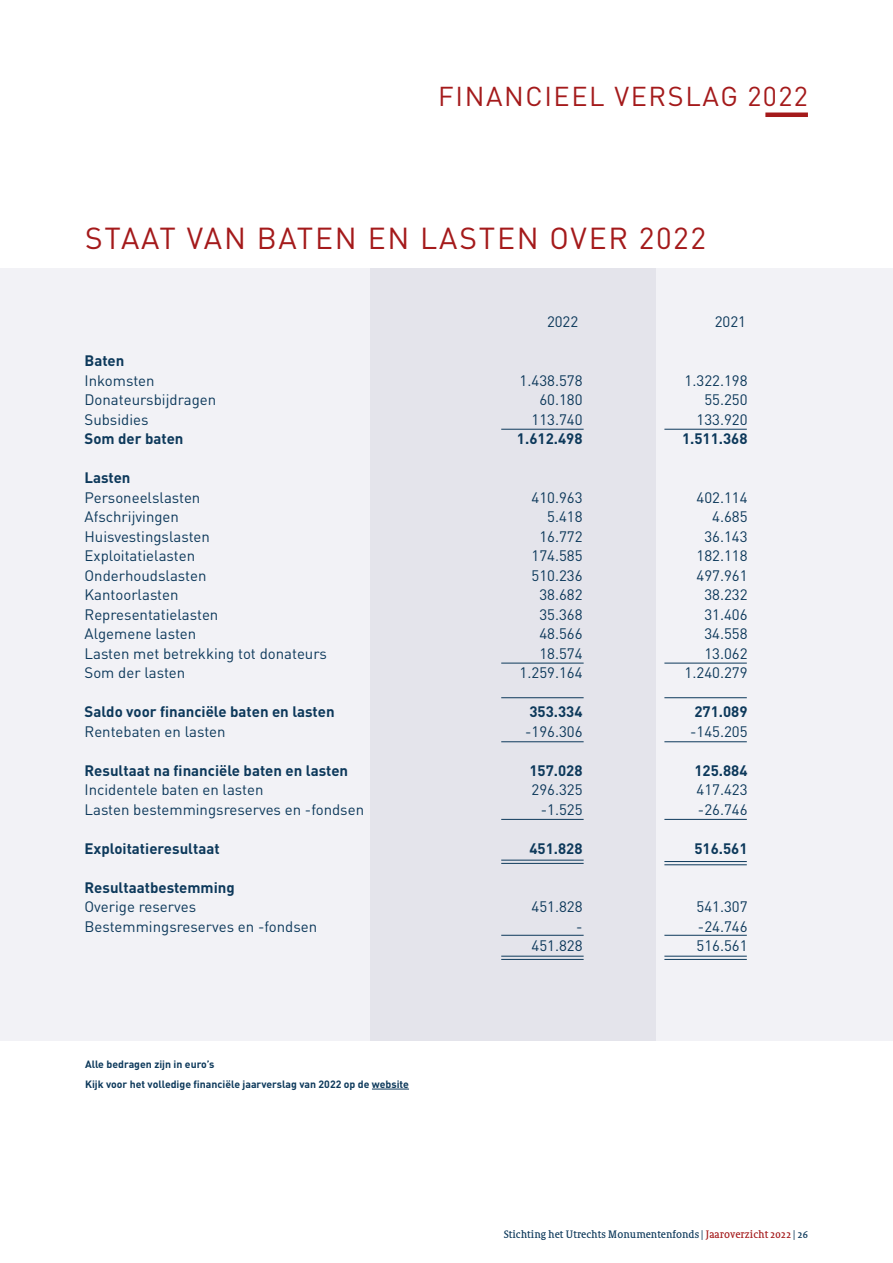
<style>
.page{position:relative;width:893px;height:1263px;background:#fff}
.page>*{position:absolute;margin:0;border:0;box-sizing:border-box;transform-origin:0 0}
.t1{font:30px "DIN Pro";letter-spacing:.06em;color:#a41a1b}
.t2{font:27px "DIN Pro";letter-spacing:.06em;color:#a41a1b}
.t3{font:15px "DIN Pro";color:#0d395b}
.t4{font:700 15px "DIN Pro";color:#0d395b}
.t5{font:700 10.5px/19.5px "DIN Pro";color:#0d395b}
.t6{font:10.5px "Sheriff";color:#0d395b}
.s1{color:#a41a1b}
</style>
<div class="page">
<div style="left:0;top:268px;width:893px;height:773px;background:#f2f2f6"></div>
<div style="left:371px;top:268px;width:285px;height:773px;background:#e4e4eb"></div>
<hr style="left:372px;top:1089px;width:37px;height:1px;background:#0d395b">
<hr style="left:765px;top:113px;width:43px;height:4px;background:#a41a1b">
<hr style="left:664px;top:956px;width:83px;height:1px;background:#0d395b">
<hr style="left:664px;top:861px;width:83px;height:1px;background:#0d395b">
<hr style="left:664px;top:429px;width:83px;height:1px;background:#0d395b">
<hr style="left:664px;top:663px;width:83px;height:1px;background:#0d395b">
<hr style="left:664px;top:697px;width:83px;height:1px;background:#0d395b">
<hr style="left:664px;top:741px;width:83px;height:1px;background:#0d395b">
<hr style="left:664px;top:819px;width:83px;height:1px;background:#0d395b">
<hr style="left:664px;top:935px;width:83px;height:1px;background:#0d395b">
<hr style="left:664px;top:959px;width:83px;height:1px;background:#0d395b">
<hr style="left:664px;top:864px;width:83px;height:1px;background:#0d395b">
<hr style="left:501px;top:956px;width:83px;height:1px;background:#0d395b">
<hr style="left:501px;top:860px;width:83px;height:1px;background:#0d395b">
<hr style="left:501px;top:429px;width:83px;height:1px;background:#0d395b">
<hr style="left:501px;top:663px;width:83px;height:1px;background:#0d395b">
<hr style="left:501px;top:697px;width:83px;height:1px;background:#0d395b">
<hr style="left:501px;top:741px;width:83px;height:1px;background:#0d395b">
<hr style="left:501px;top:819px;width:83px;height:1px;background:#0d395b">
<hr style="left:501px;top:935px;width:83px;height:1px;background:#0d395b">
<hr style="left:501px;top:959px;width:83px;height:1px;background:#0d395b">
<hr style="left:501px;top:863px;width:83px;height:1px;background:#0d395b">
<h2 class="t2" style="left:438px;top:78px;width:371px">FINANCIEEL VERSLAG 2022</h2>
<h1 class="t1" style="left:85px;top:218px;width:622px">STAAT VAN BATEN EN LASTEN OVER 2022</h1>
<p class="t3" style="left:547px;top:311px;width:33px">2022</p>
<p class="t3" style="left:715px;top:311px;width:33px">2021</p>
<p class="t4" style="left:85px;top:350px;width:41px">Baten</p>
<p class="t3" style="left:85px;top:370px;width:72px">Inkomsten</p>
<p class="t3" style="left:520px;top:370px;width:64px">1.438.578</p>
<p class="t3" style="left:685px;top:370px;width:64px">1.322.198</p>
<p class="t3" style="left:85px;top:389px;width:133px">Donateursbijdragen</p>
<p class="t3" style="left:539px;top:389px;width:45px">60.180</p>
<p class="t3" style="left:704px;top:389px;width:45px">55.250</p>
<p class="t3" style="left:85px;top:409px;width:66px">Subsidies</p>
<p class="t3" style="left:531px;top:409px;width:53px">113.740</p>
<p class="t3" style="left:696px;top:409px;width:53px">133.920</p>
<p class="t4" style="left:85px;top:428px;width:101px">Som der baten</p>
<p class="t4" style="left:517px;top:428px;width:67px">1.612.498</p>
<p class="t4" style="left:682px;top:428px;width:67px">1.511.368</p>
<p class="t4" style="left:85px;top:467px;width:48px">Lasten</p>
<p class="t3" style="left:85px;top:487px;width:117px">Personeelslasten</p>
<p class="t3" style="left:531px;top:487px;width:53px">410.963</p>
<p class="t3" style="left:696px;top:487px;width:53px">402.114</p>
<p class="t3" style="left:85px;top:506px;width:96px">Afschrijvingen</p>
<p class="t3" style="left:547px;top:506px;width:37px">5.418</p>
<p class="t3" style="left:712px;top:506px;width:37px">4.685</p>
<p class="t3" style="left:85px;top:526px;width:127px">Huisvestingslasten</p>
<p class="t3" style="left:539px;top:526px;width:45px">16.772</p>
<p class="t3" style="left:704px;top:526px;width:45px">36.143</p>
<p class="t3" style="left:85px;top:545px;width:112px">Exploitatielasten</p>
<p class="t3" style="left:531px;top:545px;width:53px">174.585</p>
<p class="t3" style="left:696px;top:545px;width:53px">182.118</p>
<p class="t3" style="left:85px;top:565px;width:123px">Onderhoudslasten</p>
<p class="t3" style="left:531px;top:565px;width:53px">510.236</p>
<p class="t3" style="left:696px;top:565px;width:53px">497.961</p>
<p class="t3" style="left:85px;top:584px;width:96px">Kantoorlasten</p>
<p class="t3" style="left:539px;top:584px;width:45px">38.682</p>
<p class="t3" style="left:704px;top:584px;width:45px">38.232</p>
<p class="t3" style="left:85px;top:604px;width:135px">Representatielasten</p>
<p class="t3" style="left:539px;top:604px;width:45px">35.368</p>
<p class="t3" style="left:704px;top:604px;width:45px">31.406</p>
<p class="t3" style="left:85px;top:623px;width:113px">Algemene lasten</p>
<p class="t3" style="left:539px;top:623px;width:45px">48.566</p>
<p class="t3" style="left:704px;top:623px;width:45px">34.558</p>
<p class="t3" style="left:85px;top:643px;width:244px">Lasten met betrekking tot donateurs</p>
<p class="t3" style="left:539px;top:643px;width:45px">18.574</p>
<p class="t3" style="left:704px;top:643px;width:45px">13.062</p>
<p class="t3" style="left:85px;top:662px;width:102px">Som der lasten</p>
<p class="t3" style="left:520px;top:662px;width:64px">1.259.164</p>
<p class="t3" style="left:685px;top:662px;width:64px">1.240.279</p>
<p class="t4" style="left:85px;top:701px;width:252px">Saldo voor financiële baten en lasten</p>
<p class="t4" style="left:529px;top:701px;width:55px">353.334</p>
<p class="t4" style="left:694px;top:701px;width:55px">271.089</p>
<p class="t3" style="left:85px;top:721px;width:143px">Rentebaten en lasten</p>
<p class="t3" style="left:525px;top:721px;width:59px">-196.306</p>
<p class="t3" style="left:690px;top:721px;width:59px">-145.205</p>
<p class="t4" style="left:85px;top:760px;width:265px">Resultaat na financiële baten en lasten</p>
<p class="t4" style="left:529px;top:760px;width:55px">157.028</p>
<p class="t4" style="left:694px;top:760px;width:55px">125.884</p>
<p class="t3" style="left:85px;top:779px;width:180px">Incidentele baten en lasten</p>
<p class="t3" style="left:531px;top:779px;width:53px">296.325</p>
<p class="t3" style="left:696px;top:779px;width:53px">417.423</p>
<p class="t3" style="left:85px;top:799px;width:281px">Lasten bestemmingsreserves en -fondsen</p>
<p class="t3" style="left:541px;top:799px;width:43px">-1.525</p>
<p class="t3" style="left:698px;top:799px;width:51px">-26.746</p>
<p class="t4" style="left:85px;top:838px;width:137px">Exploitatieresultaat</p>
<p class="t4" style="left:529px;top:838px;width:55px">451.828</p>
<p class="t4" style="left:694px;top:838px;width:55px">516.561</p>
<p class="t4" style="left:85px;top:877px;width:152px">Resultaatbestemming</p>
<p class="t3" style="left:85px;top:896px;width:113px">Overige reserves</p>
<p class="t3" style="left:531px;top:896px;width:53px">451.828</p>
<p class="t3" style="left:696px;top:896px;width:53px">541.307</p>
<p class="t3" style="left:85px;top:916px;width:234px">Bestemmingsreserves en -fondsen</p>
<p class="t3" style="left:576px;top:916px;width:8px">-</p>
<p class="t3" style="left:698px;top:916px;width:51px">-24.746</p>
<p class="t3" style="left:531px;top:935px;width:53px">451.828</p>
<p class="t3" style="left:696px;top:935px;width:53px">516.561</p>
<p class="t5" style="left:85px;top:1054px;width:325px">Alle bedragen zijn in euro’s<br>Kijk voor het volledige financiële jaarverslag van 2022 op de website</p>
<p class="t6" style="left:504px;top:1228px;width:306px">Stichting het Utrechts Monumentenfonds | <span class="s1">Jaaroverzicht 2022</span> | 26</p>
</div>
